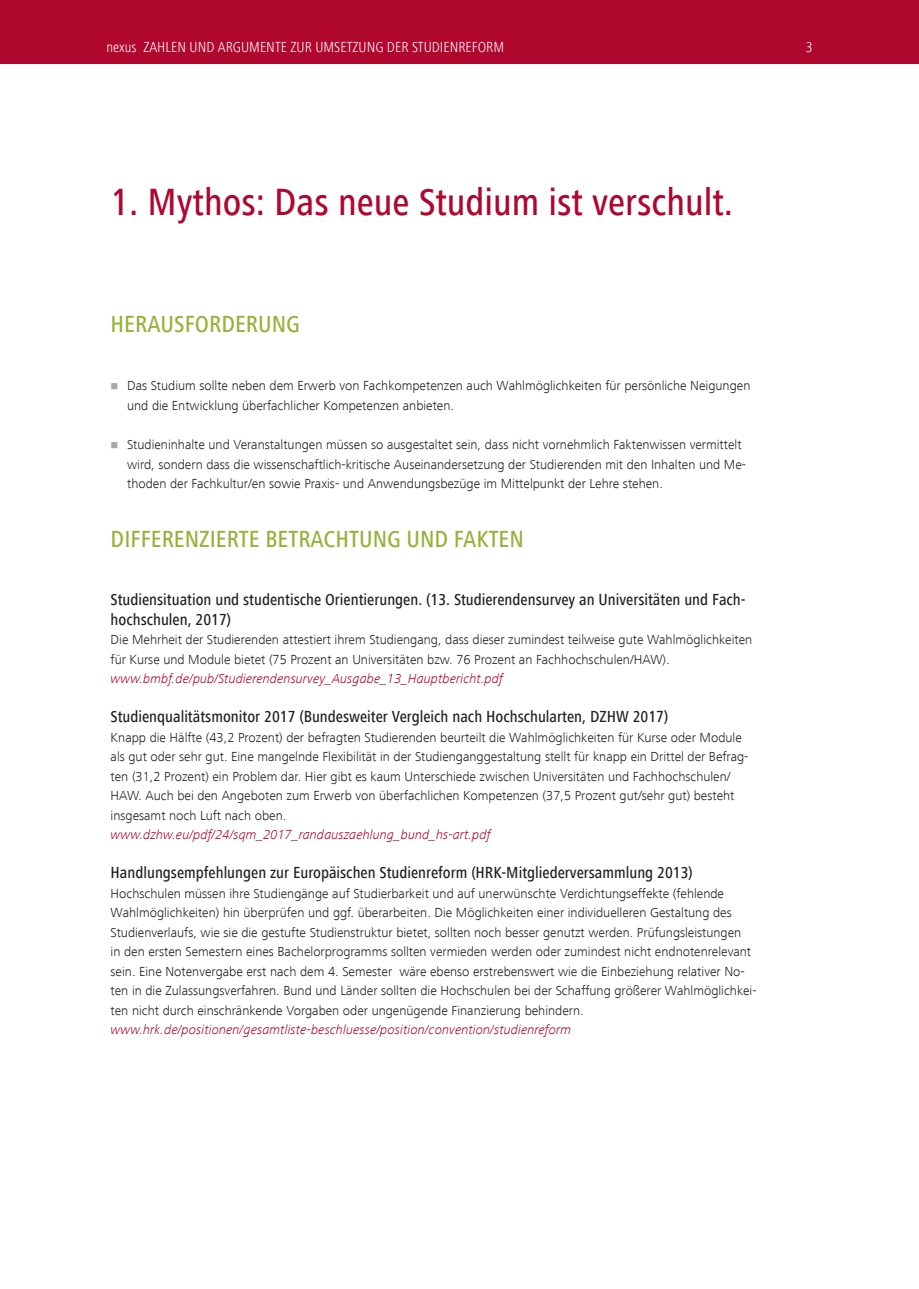
<style>
.page{position:relative;width:919px;height:1289px;background:#fff}
.page>*{position:absolute;margin:0;border:0;box-sizing:border-box;transform-origin:0 0}
.t1{font:500 condensed 39px "Frutiger Next LT";color:#b0072f}
.t2{font:500 condensed 24px "Frutiger Next LT";color:#94b238}
.t3{font:300 condensed 18.75px "Frutiger Next LT";color:#fff}
.t4{font:500 condensed 16.5px/19.5px "Frutiger Next LT";color:#231f20}
.t5{font:300 condensed 15px "Frutiger Next LT";color:#fff}
.t6{font:300 13.5px/19.5px "Frutiger Next LT";color:#231f20}
.t7{font:italic 300 13.5px "Frutiger Next LT";color:#b0072f}
</style>
<div class="page">
<div style="left:0;top:0;width:918px;height:64px;background:#b0072f"></div>
<h3 class="t3" style="left:108px;top:33px;width:83px">Kapitelname</h3>
<p class="t5" style="left:143px;top:39px;width:362px">ZAHLEN UND ARGUMENTE ZUR UMSETZUNG DER STUDIENREFORM</p>
<h3 class="t3" style="left:804px;top:33px;width:10px">3<sub>3</sub></h3>
<p class="t5" style="left:106px;top:39px;width:32px">nexus</p>
<h1 class="t1" style="left:111px;top:180px;width:624px">1. Mythos: Das neue Studium ist verschult.</h1>
<h2 class="t2" style="left:111px;top:311px;width:191px">HERAUSFORDERUNG</h2>
<p class="t6" style="left:127px;top:376px;width:624px">Das Studium sollte neben dem Erwerb von Fachkompetenzen auch Wahlmöglichkeiten für persönliche Neigungen und die Entwicklung überfachlicher Kompetenzen anbieten.</p>
<p class="t6" style="left:127px;top:435px;width:620px">Studieninhalte und Veranstaltungen müssen so ausgestaltet sein, dass nicht vornehmlich Faktenwissen vermittelt wird, sondern dass die wissenschaftlich-kritische Auseinandersetzung der Studierenden mit den Inhalten und Me&shy;thoden der Fachkultur/en sowie Praxis- und Anwendungsbezüge im Mittelpunkt der Lehre stehen.</p>
<h2 class="t2" style="left:111px;top:525px;width:415px">DIFFERENZIERTE BETRACHTUNG UND FAKTEN</h2>
<p class="t4" style="left:111px;top:590px;width:636px">Studiensituation und studentische Orientierungen. (13. Studierendensurvey an Universitäten und Fach&shy;hochschulen, 2017)</p>
<p class="t6" style="left:111px;top:630px;width:643px">Die Mehrheit der Studierenden attestiert ihrem Studiengang, dass dieser zumindest teilweise gute Wahlmöglichkeiten für Kurse und Module bietet (75 Prozent an Universitäten bzw. 76 Prozent an Fachhochschulen/HAW).</p>
<p class="t7" style="left:111px;top:671px;width:394px">www.bmbf.de/pub/Studierendensurvey_Ausgabe_13_Hauptbericht.pdf</p>
<p class="t4" style="left:111px;top:707px;width:559px">Studienqualitätsmonitor 2017 (Bundesweiter Vergleich nach Hochschularten, DZHW 2017)</p>
<p class="t6" style="left:111px;top:727px;width:639px">Knapp die Hälfte (43,2 Prozent) der befragten Studierenden beurteilt die Wahlmöglichkeiten für Kurse oder Module als gut oder sehr gut. Eine mangelnde Flexibilität in der Studienganggestaltung stellt für knapp ein Drittel der Befrag&shy;ten (31,2 Prozent) ein Problem dar. Hier gibt es kaum Unterschiede zwischen Universitäten und Fachhochschulen/ HAW. Auch bei den Angeboten zum Erwerb von überfachlichen Kompetenzen (37,5 Prozent gut/sehr gut) besteht insgesamt noch Luft nach oben.</p>
<p class="t7" style="left:111px;top:827px;width:381px">www.dzhw.eu/pdf/24/sqm_2017_randauszaehlung_bund_hs-art.pdf</p>
<p class="t4" style="left:111px;top:863px;width:583px">Handlungsempfehlungen zur Europäischen Studienreform (HRK-Mitgliederversammlung 2013)</p>
<p class="t6" style="left:111px;top:883px;width:647px">Hochschulen müssen ihre Studiengänge auf Studierbarkeit und auf unerwünschte Verdichtungseffekte (fehlende Wahlmöglichkeiten) hin überprüfen und ggf. überarbeiten. Die Möglichkeiten einer individuelleren Gestaltung des Studienverlaufs, wie sie die gestufte Studienstruktur bietet, sollten noch besser genutzt werden. Prüfungsleistungen<br>in den ersten Semestern eines Bachelorprogramms sollten vermieden werden oder zumindest nicht endnotenrelevant sein. Eine Notenvergabe erst nach dem 4. Semester wäre ebenso erstrebenswert wie die Einbeziehung relativer No&shy;ten in die Zulassungsverfahren. Bund und Länder sollten die Hochschulen bei der Schaffung größerer Wahlmöglichkei&shy;ten nicht durch einschränkende Vorgaben oder ungenügende Finanzierung behindern.</p>
<p class="t7" style="left:111px;top:1022px;width:462px">www.hrk.de/positionen/gesamtliste-beschluesse/position/convention/studienreform</p>
</div>
